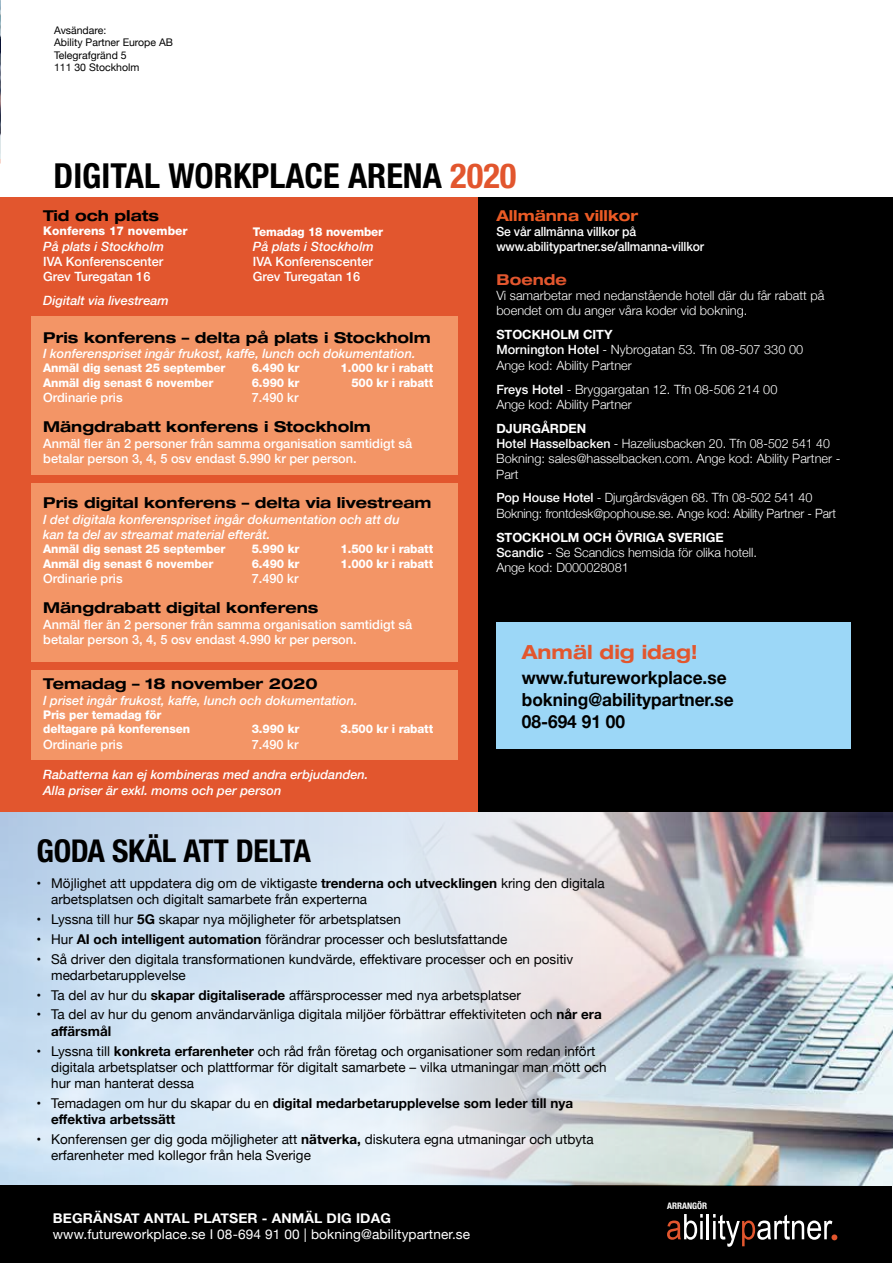
<style>
.page{position:relative;width:893px;height:1263px;background:#fff}
.page>*{position:absolute;margin:0;border:0;box-sizing:border-box;transform-origin:0 0}
.t1{font:700 condensed 34.5px "Helvetica Neue";color:#000}
.t2{font:700 condensed 31.5px "Helvetica Neue";letter-spacing:-.01em;color:#000}
.t3{font:700 expanded 19.5px "Helvetica Neue";color:#e2562e}
.t4{font:700 18px/21.6px "Helvetica Neue";color:#000;scale:.96 1}
.t5{font:700 expanded 15px "Helvetica Neue";color:#000}
.t6{font:700 expanded 15px "Helvetica Neue";color:#eb5b25}
.t7{font:700 expanded 15px "Helvetica Neue";color:#e2562e}
.t8{font:13.5px/16.2px "Helvetica Neue";color:#000}
.t9{font:700 13.5px/16.2px "Helvetica Neue";color:#000}
.t10{font:13.5px "Helvetica Neue";letter-spacing:.01em;color:#fff}
.t11{font:700 13.5px "Helvetica Neue";letter-spacing:.01em;color:#fff;scale:1.04 1}
.t12{font:300 12.75px/15.3px "Helvetica Neue";color:#fff}
.t13{font:italic 500 12.75px/15.3px "Helvetica Neue";color:#fff}
.t14{font:500 12.75px/15.3px "Helvetica Neue";color:#fff}
.t15{font:500 12.75px/15.3px "Helvetica Neue LT Std";letter-spacing:-.01em;color:#fff;scale:.95 1}
.t16{font:700 12.75px "Helvetica Neue LT Std";color:#fff}
.t17{font:800 12px/14.4px "Helvetica Neue";letter-spacing:-.01em;color:#fff}
.t18{font:10.5px/12.6px "Helvetica Neue";color:#000}
.t19{font:700 condensed 9px "Helvetica Neue";color:#fff}
.s1{color:#e2562e}
.s2{font-family:"Helvetica Neue LT Std";font-weight:500}
.s3{font-weight:700}
.s4{font-weight:400}
</style>
<div class="page">
<div style="left:0;top:1185px;width:892px;height:78px;background:#000"></div>
<img style="left:304px;top:812px;width:589px;height:373px">
<svg style="left:667px;top:1214px;width:36px;height:26px"></svg>
<hr style="left:707px;top:1214px;width:2px;height:25px;background:#fff">
<svg style="left:713px;top:1214px;width:124px;height:33px"></svg>
<img style="left:0;top:0;width:1px;height:158px">
<div style="left:477px;top:198px;width:416px;height:614px;background:#000"></div>
<div style="left:0;top:198px;width:477px;height:614px;background:#e2562e"></div>
<div style="left:496px;top:622px;width:355px;height:126px;background:#9cd7f7"></div>
<div style="left:31px;top:317px;width:426px;height:158px;background:#f39566"></div>
<div style="left:31px;top:483px;width:426px;height:179px;background:#f39566"></div>
<div style="left:31px;top:671px;width:426px;height:89px;background:#f39566"></div>
<p class="t18" style="left:54px;top:24px;width:121px">Avsändare:<br>Ability Partner Europe AB<br>Telegrafgränd 5<br>111 30 Stockholm</p>
<h1 class="t1" style="left:54px;top:154px;width:464px">DIGITAL WORKPLACE ARENA <span class="s1">2020</span></h1>
<p class="t5" style="left:43px;top:206px;width:117px">Tid och plats</p>
<p class="t17" style="left:43px;top:224px;width:146px">Konferens 17 november</p>
<p class="t13" style="left:43px;top:238px;width:122px">På plats i Stockholm</p>
<p class="t14" style="left:43px;top:253px;width:122px">IVA Konferenscenter<br>Grev Turegatan 16</p>
<p class="t13" style="left:43px;top:292px;width:127px">Digitalt via livestream</p>
<p class="t17" style="left:253px;top:224px;width:132px">Temadag 18 november</p>
<p class="t13" style="left:253px;top:238px;width:122px">På plats i Stockholm</p>
<p class="t14" style="left:253px;top:253px;width:122px">IVA Konferenscenter<br>Grev Turegatan 16</p>
<p class="t5" style="left:43px;top:328px;width:389px">Pris konferens – delta på plats i Stockholm</p>
<p class="t13" style="left:43px;top:345px;width:374px">I konferenspriset ingår frukost, kaffe, lunch och dokumentation.</p>
<p class="t17" style="left:43px;top:361px;width:184px">Anmäl dig senast 25 september</p>
<p class="t17" style="left:252px;top:361px;width:49px">6.490 kr</p>
<p class="t17" style="left:341px;top:361px;width:94px">1.000 kr i rabatt</p>
<p class="t17" style="left:43px;top:375px;width:172px">Anmäl dig senast 6 november</p>
<p class="t17" style="left:252px;top:375px;width:49px">6.990 kr</p>
<p class="t17" style="left:351px;top:375px;width:83px">500 kr i rabatt</p>
<p class="t14" style="left:43px;top:389px;width:81px">Ordinarie pris</p>
<p class="t14" style="left:252px;top:389px;width:48px">7.490 kr</p>
<p class="t5" style="left:43px;top:418px;width:329px">Mängdrabatt konferens i Stockholm</p>
<p class="t14" style="left:43px;top:435px;width:370px">Anmäl fler än 2 personer från samma organisation samtidigt så betalar person 3, 4, 5 osv endast 5.990 kr per person.</p>
<p class="t5" style="left:43px;top:494px;width:390px">Pris digital konferens – delta via livestream</p>
<p class="t13" style="left:43px;top:511px;width:358px">I det digitala konferenspriset ingår dokumentation och att du kan ta del av streamat material efteråt.</p>
<p class="t17" style="left:43px;top:542px;width:184px">Anmäl dig senast 25 september</p>
<p class="t17" style="left:252px;top:542px;width:49px">5.990 kr</p>
<p class="t17" style="left:341px;top:542px;width:94px">1.500 kr i rabatt</p>
<p class="t17" style="left:43px;top:556px;width:172px">Anmäl dig senast 6 november</p>
<p class="t17" style="left:252px;top:556px;width:49px">6.490 kr</p>
<p class="t17" style="left:341px;top:556px;width:94px">1.000 kr i rabatt</p>
<p class="t14" style="left:43px;top:570px;width:81px">Ordinarie pris</p>
<p class="t14" style="left:252px;top:570px;width:48px">7.490 kr</p>
<p class="t5" style="left:43px;top:599px;width:277px">Mängdrabatt digital konferens</p>
<p class="t14" style="left:43px;top:615px;width:370px">Anmäl fler än 2 personer från samma organisation samtidigt så betalar person 3, 4, 5 osv endast 4.990 kr per person.</p>
<p class="t5" style="left:43px;top:674px;width:276px">Temadag – 18 november 2020</p>
<p class="t13" style="left:43px;top:692px;width:316px">I priset ingår frukost, kaffe, lunch och dokumentation.</p>
<p class="t17" style="left:43px;top:707px;width:148px">Pris per temadag för deltagare på konferensen</p>
<p class="t17" style="left:252px;top:722px;width:49px">3.990 kr</p>
<p class="t17" style="left:341px;top:722px;width:94px">3.500 kr i rabatt</p>
<p class="t6" style="left:496px;top:206px;width:143px">Allmänna villkor</p>
<p class="t15" style="left:496px;top:224px;width:220px">Se vår allmänna villkor på www.abilitypartner.se/allmanna-villkor</p>
<p class="t7" style="left:496px;top:270px;width:72px">Boende</p>
<p class="t12" style="left:496px;top:287px;width:330px">Vi samarbetar med nedanstående hotell där du får rabatt på boendet om du anger våra koder vid bokning.</p>
<p class="t16" style="left:496px;top:327px;width:118px">STOCKHOLM CITY</p>
<p class="t12" style="left:496px;top:341px;width:308px"><span class="s2">Mornington Hotel</span> - Nybrogatan 53. Tfn 08-507 330 00<br>Ange kod: Ability Partner</p>
<p class="t12" style="left:496px;top:380px;width:283px"><span class="s2">Freys Hotel</span> - Bryggargatan 12. Tfn 08-506 214 00<br>Ange kod: Ability Partner</p>
<p class="t16" style="left:496px;top:420px;width:91px">DJURGÅRDEN</p>
<p class="t12" style="left:496px;top:435px;width:346px"><span class="s2">Hotel Hasselbacken</span> - Hazeliusbacken 20. Tfn 08-502 541 40<br>Bokning: sales@hasselbacken.com. Ange kod: Ability Partner -<br>Part</p>
<p class="t12" style="left:496px;top:489px;width:341px"><span class="s2">Pop House Hotel</span> - Djurgårdsvägen 68. Tfn 08-502 541 40<br>Bokning: frontdesk@pophouse.se. Ange kod: Ability Partner - Part</p>
<p class="t16" style="left:496px;top:529px;width:229px">STOCKHOLM OCH ÖVRIGA SVERIGE</p>
<p class="t12" style="left:496px;top:544px;width:262px"><span class="s2">Scandic</span> - Se Scandics hemsida för olika hotell.<br>Ange kod: D000028081</p>
<h3 class="t3" style="left:522px;top:639px;width:177px">Anmäl dig idag!</h3>
<h3 class="t4" style="left:522px;top:668px;width:222px">www.futureworkplace.se bokning@abilitypartner.se<br>08-694 91 00</h3>
<p class="t14" style="left:43px;top:735px;width:81px">Ordinarie pris</p>
<p class="t14" style="left:252px;top:735px;width:48px">7.490 kr</p>
<p class="t13" style="left:43px;top:766px;width:327px">Rabatterna kan ej kombineras med andra erbjudanden.<br>Alla priser är exkl. moms och per person</p>
<h2 class="t2" style="left:37px;top:832px;width:276px">GODA SKÄL ATT DELTA</h2>
<p class="t8" style="left:51px;top:875px;width:555px;text-indent:-15px">• Möjlighet att uppdatera dig om de viktigaste <span class="s3">trenderna och utvecklingen</span> kring den digitala arbetsplatsen och digitalt samarbete från experterna</p>
<p class="t8" style="left:37px;top:912px;width:366px">• Lyssna till hur <span class="s3">5G</span> skapar nya möjligheter för arbetsplatsen</p>
<p class="t8" style="left:37px;top:931px;width:472px">• Hur <span class="s3">AI och intelligent automation</span> förändrar processer och beslutsfattande</p>
<p class="t8" style="left:51px;top:951px;width:524px;text-indent:-15px">• Så driver den digitala transformationen kundvärde, effektivare processer och en positiv medarbetarupplevelse</p>
<p class="t8" style="left:37px;top:987px;width:486px">• Ta del av hur du <span class="s3">skapar digitaliserade</span> affärsprocesser med nya arbetsplatser</p>
<p class="t8" style="left:51px;top:1007px;width:552px;text-indent:-15px">• Ta del av hur du genom användarvänliga digitala miljöer förbättrar effektiviteten och <span class="s3">når era affärsmål</span></p>
<p class="t8" style="left:51px;top:1043px;width:557px;text-indent:-15px">• Lyssna till <span class="s3">konkreta erfarenheter</span> och råd från företag och organisationer som redan infört digitala arbetsplatser och plattformar för digitalt samarbete – vilka utmaningar man mött och hur man hanterat dessa</p>
<p class="t9" style="left:51px;top:1095px;width:523px;text-indent:-15px"><span class="s4">• Temadagen om hur du skapar du en</span> digital medarbetarupplevelse som leder till nya effektiva arbetssätt</p>
<p class="t8" style="left:51px;top:1132px;width:544px;text-indent:-15px">• Konferensen ger dig goda möjligheter att <span class="s3">nätverka,</span> diskutera egna utmaningar och utbyta erfarenheter med kollegor från hela Sverige</p>
<p class="t11" style="left:53px;top:1207px;width:327px">BEGRÄNSAT ANTAL PLATSER - ANMÄL DIG IDAG</p>
<p class="t10" style="left:53px;top:1224px;width:419px">www.futureworkplace.se I 08-694 91 00 | bokning@abilitypartner.se</p>
<p class="t19" style="left:667px;top:1200px;width:42px">ARRANGÖR</p>
</div>
